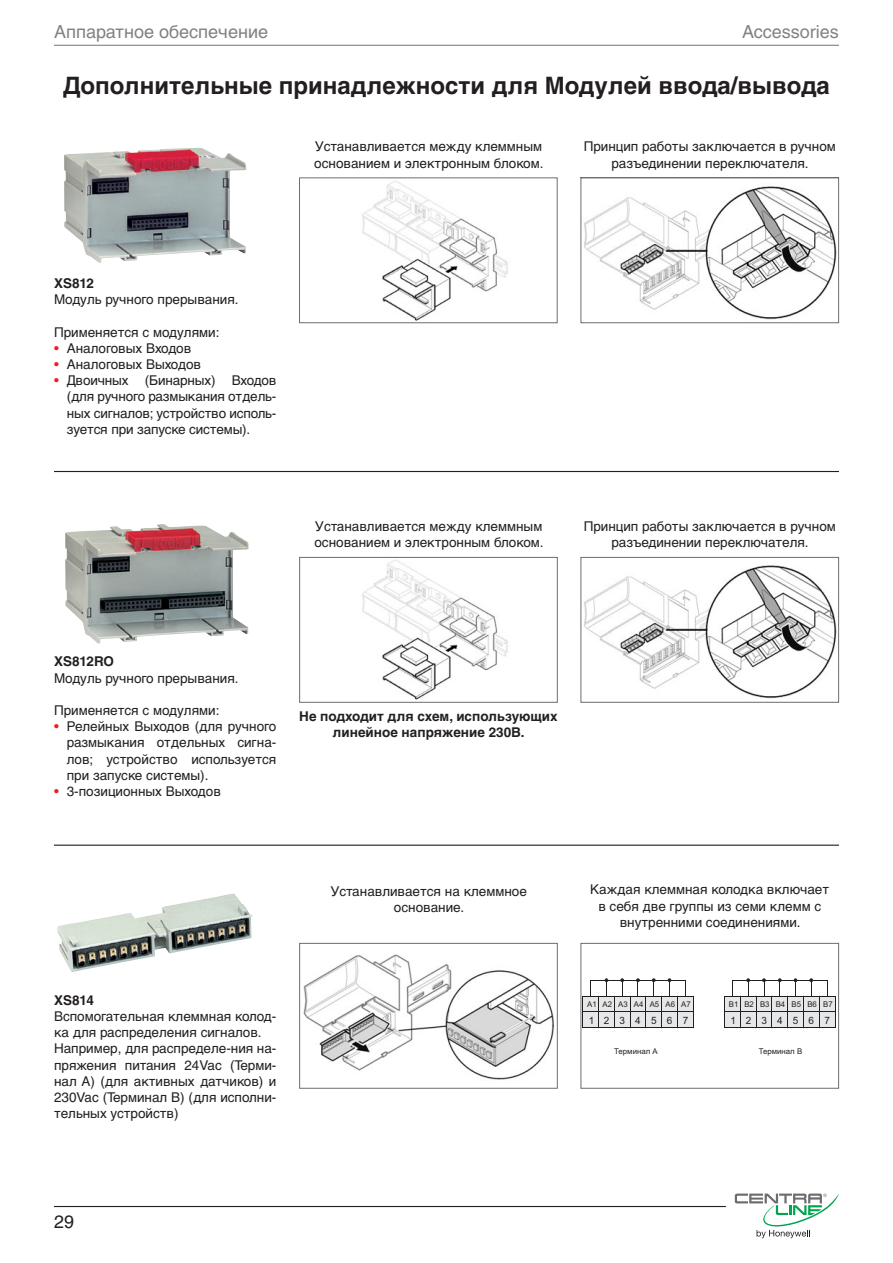
<style>
.page{position:relative;width:893px;height:1263px;background:#fff}
.page>*{position:absolute;margin:0;border:0;box-sizing:border-box;transform-origin:0 0}
.t1{font:700 24px "Helvetica LT Std";color:#231f20}
.t2{font:18px "Helvetica LT Std";color:#808285}
.t3{font:18px "Helvetica LT Std";color:#231f20}
.t4{font:13.5px/16.2px "Helvetica LT Std";color:#231f20}
.t5{font:700 13.5px/16.2px "Helvetica LT Std";color:#231f20;text-align:center}
.t6{font:10.05px "Arial";letter-spacing:1.015em;color:#231f20}
.t7{font:7.95px "Arial";color:#231f20}
.s1{font-weight:700}
.s2{color:#ee1d23}
</style>
<div class="page">
<hr style="left:54px;top:45px;width:785px;height:1px;background:#808285">
<hr style="left:54px;top:1206px;width:672px;height:1px;background:#231f20">
<svg style="left:735px;top:1193px;width:104px;height:45px"></svg>
<img style="left:64px;top:148px;width:182px;height:115px">
<img style="left:65px;top:524px;width:184px;height:120px">
<img style="left:57px;top:893px;width:196px;height:79px">
<img style="left:362px;top:181px;width:146px;height:140px">
<div style="left:299px;top:177px;width:259px;height:146px;border:1px solid #6c6d70"></div>
<img style="left:362px;top:560px;width:146px;height:140px">
<div style="left:299px;top:557px;width:259px;height:146px;border:1px solid #6c6d70"></div>
<img style="left:303px;top:954px;width:251px;height:126px">
<div style="left:299px;top:943px;width:259px;height:146px;border:1px solid #6c6d70"></div>
<img style="left:584px;top:186px;width:253px;height:134px">
<div style="left:581px;top:177px;width:258px;height:146px;border:1px solid #6c6d70"></div>
<img style="left:584px;top:565px;width:253px;height:134px">
<div style="left:581px;top:557px;width:258px;height:146px;border:1px solid #6c6d70"></div>
<svg style="left:583px;top:978px;width:253px;height:51px"></svg>
<div style="left:581px;top:943px;width:258px;height:146px;border:1px solid #6c6d70"></div>
<hr style="left:54px;top:471px;width:785px;height:1px;background:#231f20">
<hr style="left:54px;top:844px;width:785px;height:2px;background:#231f20">
<p class="t2" style="left:54px;top:22px;width:216px">Аппаратное обеспечение</p>
<p class="t1" style="left:63px;top:71px;width:768px">Дополнительные принадлежности для Модулей ввода/вывода</p>
<p class="t2" style="left:742px;top:22px;width:98px">Accessories</p>
<p class="t4" style="left:314px;top:139px;width:231px">Устанавливается между клеммным основанием и электронным блоком.</p>
<p class="t4" style="left:584px;top:139px;width:254px;text-align:center">Принцип работы заключается в ручном разъединении переключателя.</p>
<p class="t4" style="left:54px;top:275px;width:186px"><span class="s1">XS812<br></span>Модуль ручного прерывания.</p>
<p class="t4" style="left:54px;top:324px;width:167px">Применяется с модулями:</p>
<p class="t4" style="left:54px;top:340px;width:139px"><span class="s2">•</span> Аналоговых Входов</p>
<p class="t4" style="left:54px;top:356px;width:149px"><span class="s2">•</span> Аналоговых Выходов</p>
<p class="t4" style="left:67px;top:372px;width:211px;text-align:justify;text-indent:-13px"><span class="s2">•</span> Двоичных (Бинарных) Входов (для ручного размыкания отдель&shy;ных сигналов; устройство исполь&shy;зуется при запуске системы).</p>
<p class="t4" style="left:314px;top:518px;width:231px">Устанавливается между клеммным основанием и электронным блоком.</p>
<p class="t4" style="left:584px;top:518px;width:254px;text-align:center">Принцип работы заключается в ручном разъединении переключателя.</p>
<p class="t4" style="left:54px;top:653px;width:186px"><span class="s1">XS812RO<br></span>Модуль ручного прерывания.</p>
<p class="t4" style="left:54px;top:702px;width:167px">Применяется с модулями:</p>
<p class="t4" style="left:67px;top:718px;width:211px;text-align:justify;text-indent:-13px"><span class="s2">•</span> Релейных Выходов (для ручного размыкания отдельных сигна&shy;лов; устройство используется при запуске системы).</p>
<p class="t4" style="left:54px;top:783px;width:168px"><span class="s2">•</span> 3-позиционных Выходов</p>
<p class="t5" style="left:299px;top:708px;width:260px">Не подходит для схем, использующих линейное напряжение 230В.</p>
<p class="t4" style="left:54px;top:992px;width:224px"><span class="s1">XS814<br></span>Вспомогательная клеммная колод&shy;ка для распределения сигналов.<br>Например, для распределе-ния на&shy;пряжения питания 24Vac (Терми&shy;нал А) (для активных датчиков) и<br>230Vac (Терминал В) (для исполни&shy;тельных устройств)</p>
<p class="t4" style="left:330px;top:883px;width:198px;text-align:center">Устанавливается на клеммное основание.</p>
<p class="t4" style="left:590px;top:881px;width:240px;text-align:center">Каждая клеммная колодка включает в себя две группы из семи клемм с внутренними соединениями.</p>
<p class="t7" style="left:587px;top:999px;width:105px">A1 A2 A3 A4 A5 A6 A7</p>
<p class="t6" style="left:589px;top:1013px;width:101px">1234567</p>
<p class="t7" style="left:729px;top:999px;width:105px">B1 B2 B3 B4 B5 B6 B7</p>
<p class="t6" style="left:730px;top:1013px;width:101px">1234567</p>
<p class="t7" style="left:614px;top:1046px;width:45px">Терминал А</p>
<p class="t7" style="left:759px;top:1046px;width:45px">Терминал В</p>
<p class="t3" style="left:54px;top:1211px;width:22px">29</p>
</div>
